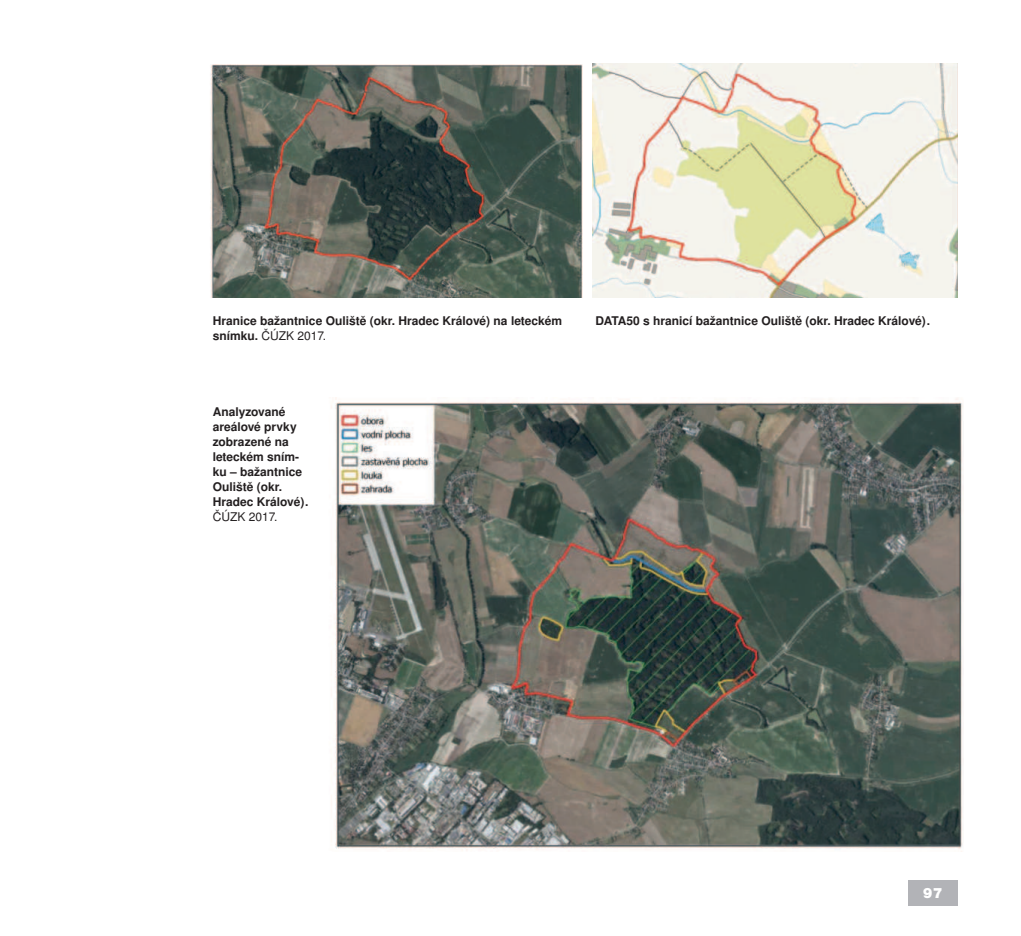
<style>
.page{position:relative;width:1021px;height:936px;background:#fff}
.page>*{position:absolute;margin:0;border:0;box-sizing:border-box;transform-origin:0 0}
.t1{font:900 15px "Nimbus San";color:#fff}
.t2{font:700 12px/15px "Nimbus San L";color:#231f20}
.t3{font:12px "Nimbus San L";color:#231f20}
.s1{font-weight:400}
</style>
<div class="page">
<div style="left:907px;top:879px;width:50px;height:26px;background:#b2b3b7"></div>
<img style="left:210px;top:64px;width:372px;height:234px">
<img style="left:592px;top:64px;width:365px;height:234px">
<img style="left:331px;top:397px;width:632px;height:454px">
<p class="t2" style="left:213px;top:313px;width:351px">Hranice bažantnice Ouliště (okr. Hradec Králové) na leteckém snímku. <span class="s1">ČÚZK 2017.</span></p>
<p class="t2" style="left:213px;top:403px;width:97px">Analyzované areálové prvky zobrazené na leteckém sním&shy;ku ‒ bažantnice<br>Ouliště (okr.<br>Hradec Králové).</p>
<p class="t3" style="left:213px;top:509px;width:66px">ČÚZK 2017.</p>
<p class="t2" style="left:595px;top:313px;width:336px">DATA50 s hranicí bažantnice Ouliště (okr. Hradec Králové).</p>
<p class="t1" style="left:922px;top:884px;width:21px">97</p>
</div>
